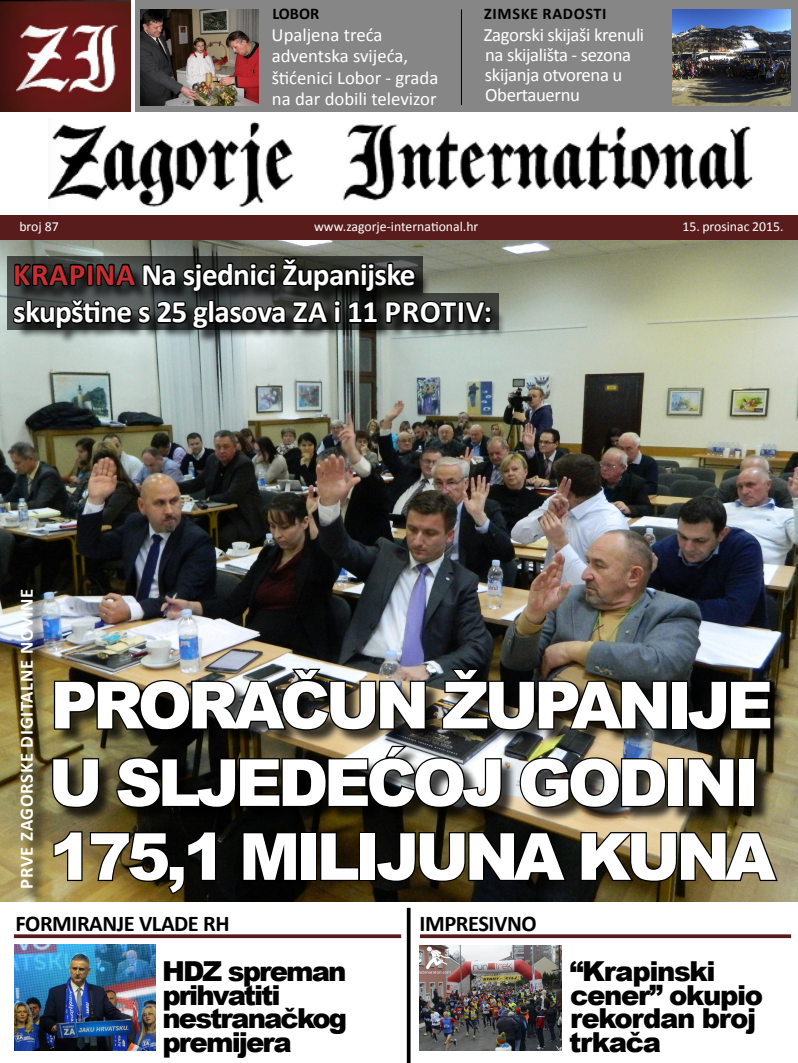
<style>
.page{position:relative;width:798px;height:1063px;background:#fff}
.page>*{position:absolute;margin:0;border:0;box-sizing:border-box;transform-origin:0 0}
.t1{font:900 65px/77.5px "Arial";letter-spacing:-.07em;color:#fff}
.t2{font:700 31.25px/37.5px "Calibri";letter-spacing:-.02em;color:#fff}
.t3{font:900 27.5px/23.8px "Arial";letter-spacing:-.055em;color:#000}
.t4{font:700 22.5px "Calibri";letter-spacing:-.02em;color:#000}
.t5{font:18.75px/21.2px "Calibri";color:#fff}
.t6{font:18.75px/20px "Calibri";letter-spacing:-.02em;color:#fff}
.t7{font:700 18.75px "Calibri";letter-spacing:.035em;color:#fff}
.t8{font:700 16.25px "Calibri";letter-spacing:.04em;color:#000}
.t9{font:13.75px "Calibri";color:#fff}
.t10{font:700 13.75px "Calibri";color:#fff}
.s1{color:#c62e32}
</style>
<div class="page">
<img style="left:0;top:240px;width:797px;height:662px">
<div style="left:136px;top:0;width:661px;height:112px;background:#868686"></div>
<img style="left:672px;top:9px;width:118px;height:96px">
<img style="left:141px;top:9px;width:118px;height:96px">
<hr style="left:461px;top:9px;width:1px;height:96px;background:#000">
<img style="left:0;top:0;width:130px;height:112px">
<div style="left:0;top:216px;width:797px;height:24px;background:#581c1c"></div>
<img style="left:48px;top:121px;width:705px;height:86px">
<svg style="left:14px;top:934px;width:387px;height:4px;background:#673030"></svg>
<img style="left:15px;top:944px;width:141px;height:106px">
<svg style="left:420px;top:934px;width:370px;height:4px"></svg>
<img style="left:420px;top:945px;width:141px;height:105px">
<svg style="left:406px;top:908px;width:4px;height:155px"></svg>
<div style="left:23px;top:592px;width:26px;height:311px;background:#000;opacity:.75"></div>
<div style="left:54px;top:670px;width:732px;height:154px;background:#000;opacity:.75"></div>
<img style="left:53px;top:666px;width:374px;height:66px">
<img style="left:440px;top:666px;width:228px;height:66px">
<div style="left:670px;top:681px;width:17px;height:49px;border:2px solid #000"></div>
<svg style="left:685px;top:679px;width:87px;height:53px;background:#080805"></svg>
<svg style="left:51px;top:757px;width:50px;height:52px;background:#423d27"></svg>
<svg style="left:115px;top:745px;width:388px;height:64px;background:#373630"></svg>
<img style="left:518px;top:756px;width:149px;height:53px">
<div style="left:667px;top:758px;width:17px;height:49px;border:2px solid #000"></div>
<svg style="left:686px;top:757px;width:49px;height:51px;background:#2b271c"></svg>
<div style="left:737px;top:758px;width:17px;height:49px;border:2px solid #000"></div>
<div style="left:15px;top:260px;width:491px;height:84px;background:#000;opacity:.75"></div>
<svg style="left:11px;top:251px;width:482px;height:84px;background:#323532"></svg>
<svg style="left:52px;top:829px;width:165px;height:67px;background:#453b1e"></svg>
<div style="left:241px;top:824px;width:57px;height:58px;background:#030302"></div>
<div style="left:300px;top:832px;width:17px;height:49px;border:2px solid #000"></div>
<svg style="left:319px;top:831px;width:41px;height:51px;background:#1c1302"></svg>
<div style="left:359px;top:832px;width:17px;height:49px;border:2px solid #000"></div>
<svg style="left:374px;top:831px;width:194px;height:52px;background:#18150b"></svg>
<svg style="left:579px;top:831px;width:200px;height:52px;background:#5d5235"></svg>
<p class="t8" style="left:272px;top:3px;width:48px">LOBOR</p>
<p class="t5" style="left:271px;top:24px;width:168px">Upaljena treća adventska svijeća, štićenici Lobor - grada na dar dobili televizor</p>
<p class="t8" style="left:484px;top:3px;width:124px">ZIMSKE RADOSTI</p>
<p class="t6" style="left:483px;top:25px;width:162px">Zagorski skijaši krenuli na skijališta - sezona skijanja otvorena u<br>Obertauernu</p>
<p class="t10" style="left:286px;top:217px;width:171px">www.zagorje-int r ational.hr</p>
<p class="t10" style="left:672px;top:217px;width:87px">12. rujna 2015.</p>
<p class="t9" style="left:19px;top:218px;width:41px">broj 87</p>
<p class="t9" style="left:314px;top:218px;width:166px">www.zagorje-international.hr</p>
<p class="t9" style="left:682px;top:218px;width:103px">15. prosinac 2015.</p>
<p class="t2" style="left:13px;top:256px;width:404px"><span class="s1">KRAPINA</span> Na sjednici Županijske skupštine s 25 glasova za i 11 protiv</p>
<p class="t2" style="left:483px;top:293px;width:10px">:</p>
<p class="t7" style="left:15px;top:889px;width:302px;rotate:-90deg">PRVE ZAGORSKE DIGITALNE NOVINE</p>
<h1 class="t1" style="left:48px;top:664px;width:726px">PRORAČUN ŽUPANIJE<br>U SLJEDEĆOJ GODINI</h1>
<h1 class="t1" style="left:49px;top:816px;width:727px">175,1 MILIJUNA KUNA</h1>
<p class="t4" style="left:16px;top:909px;width:215px">FORMIRANJE VLADE RH</p>
<p class="t3" style="left:162px;top:958px;width:187px">HDZ spreman prihvatiti nestranačkog premijera</p>
<p class="t4" style="left:419px;top:909px;width:119px">IMPRESIVNO</p>
<p class="t3" style="left:569px;top:958px;width:195px">“Krapinski cener” okupio rekordan broj trkača</p>
</div>
